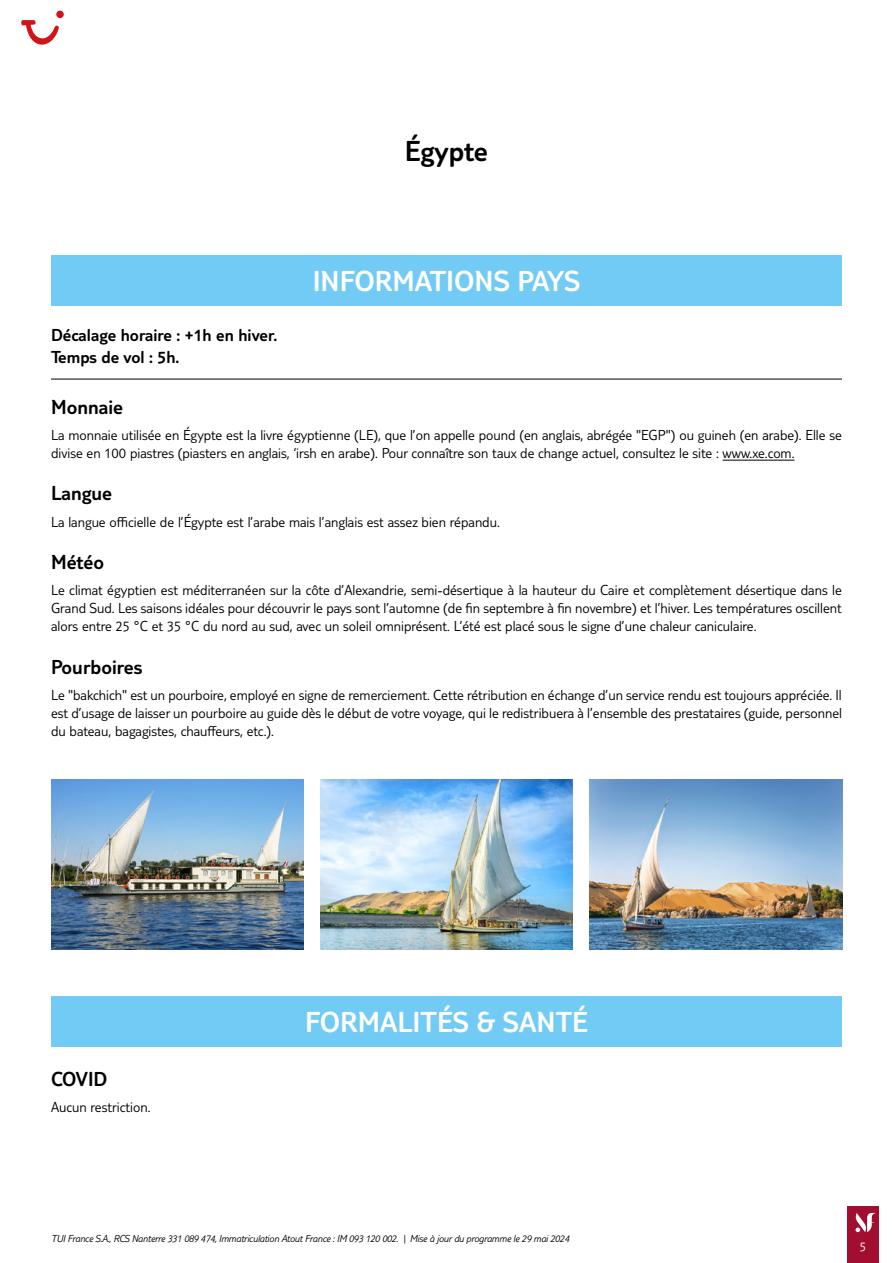
<style>
.page{position:relative;width:893px;height:1263px;background:#fff}
.page>*{position:absolute;margin:0;border:0;box-sizing:border-box;transform-origin:0 0}
.t1{font:300 30px "TUI Type";color:#fff}
.t2{font:300 30px "TUI Type";color:#000}
.t3{font:300 21px "TUI Type";color:#000}
.t4{font:300 18px/21.6px "TUI Type";color:#000}
.t5{font:300 15px/18px "TUI Type";color:#000;text-align:justify}
.t6{font:300 13.5px "TUI Type";color:#fff}
.t7{font:italic 300 10.5px "TUI Type";letter-spacing:-.02em;color:#000}
</style>
<div class="page">
<div style="left:847px;top:1206px;width:32px;height:57px;background:#a10e2f"></div>
<svg style="left:855px;top:1213px;width:21px;height:19px"></svg>
<hr style="left:51px;top:379px;width:791px;height:1px;background:#000">
<hr style="left:723px;top:460px;width:71px;height:1px;background:#000">
<div style="left:51px;top:255px;width:791px;height:51px;background:#71cbf4"></div>
<img style="left:51px;top:779px;width:252px;height:170px">
<img style="left:320px;top:779px;width:253px;height:170px">
<img style="left:590px;top:779px;width:252px;height:170px">
<div style="left:51px;top:996px;width:791px;height:51px;background:#71cbf4"></div>
<svg style="left:21px;top:20px;width:38px;height:25px"></svg>
<div style="left:56px;top:11px;width:8px;height:7px;background:#d51317;border-radius:50%"></div>
<h1 class="t2" style="left:405px;top:134px;width:85px">Égypte</h1>
<h1 class="t1" style="left:313px;top:263px;width:269px">INFORMATIONS PAYS</h1>
<p class="t4" style="left:51px;top:324px;width:228px">Décalage horaire : +1h en hiver.<br>Temps de vol : 5h.</p>
<h2 class="t3" style="left:51px;top:394px;width:74px">Monnaie</h2>
<p class="t5" style="left:51px;top:426px;width:792px">La monnaie utilisée en Égypte est la livre égyptienne (LE), que l’on appelle pound (en anglais, abrégée "EGP") ou guineh (en arabe). Elle se divise en 100 piastres (piasters en anglais, ‘irsh en arabe). Pour connaître son taux de change actuel, consultez le site : www.xe.com.</p>
<h2 class="t3" style="left:51px;top:481px;width:63px">Langue</h2>
<p class="t5" style="left:51px;top:512px;width:450px">La langue officielle de l’Égypte est l’arabe mais l’anglais est assez bien répandu.</p>
<h2 class="t3" style="left:51px;top:550px;width:55px">Météo</h2>
<p class="t5" style="left:51px;top:581px;width:792px">Le climat égyptien est méditerranéen sur la côte d’Alexandrie, semi-désertique à la hauteur du Caire et complètement désertique dans le Grand Sud. Les saisons idéales pour découvrir le pays sont l’automne (de fin septembre à fin novembre) et l’hiver. Les températures oscillent alors entre 25 °C et 35 °C du nord au sud, avec un soleil omniprésent. L’été est placé sous le signe d’une chaleur caniculaire.</p>
<h2 class="t3" style="left:51px;top:655px;width:93px">Pourboires</h2>
<p class="t5" style="left:51px;top:686px;width:792px">Le "bakchich" est un pourboire, employé en signe de remerciement. Cette rétribution en échange d’un service rendu est toujours appréciée. Il est d’usage de laisser un pourboire au guide dès le début de votre voyage, qui le redistribuera à l’ensemble des prestataires (guide, personnel du bateau, bagagistes, chauffeurs, etc.).</p>
<h2 class="t3" style="left:51px;top:1067px;width:58px">COVID</h2>
<p class="t5" style="left:51px;top:1098px;width:101px">Aucun restriction.</p>
<h1 class="t1" style="left:305px;top:1004px;width:284px">FORMALITÉS &amp; SANTÉ</h1>
<p class="t7" style="left:51px;top:1232px;width:520px">TUI France S.A., RCS Nanterre 331 089 474, Immatriculation Atout France : IM 093 120 002. | Mise à jour du programme le 29 mai 2024</p>
<p class="t6" style="left:860px;top:1239px;width:8px">5</p>
</div>
